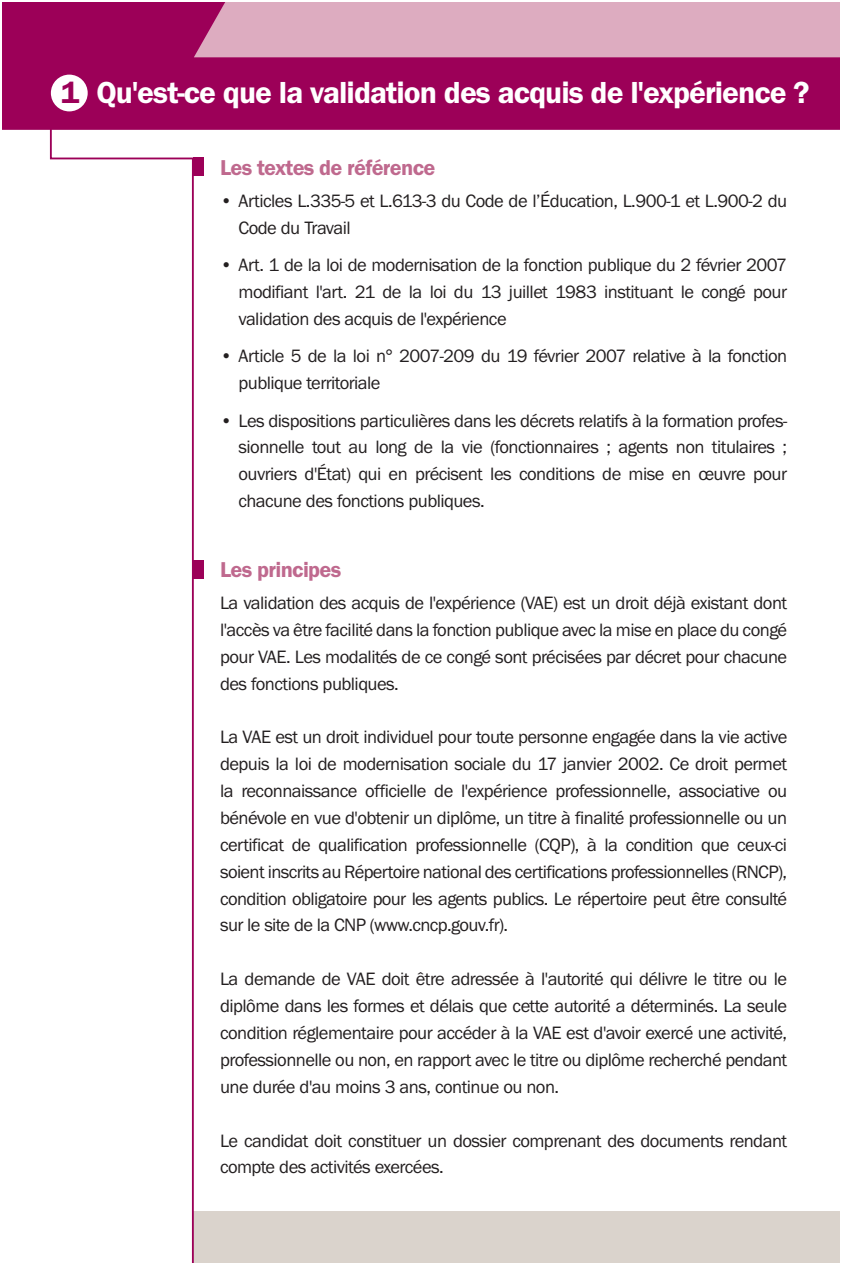
<style>
.page{position:relative;width:842px;height:1263px;background:#fff}
.page>*{position:absolute;margin:0;border:0;box-sizing:border-box;transform-origin:0 0}
.t1{font:600 31.5px "Franklin Gothic Itc T";letter-spacing:-.03em;color:#fff}
.t2{font:600 22.2px "Franklin Gothic Itc T";letter-spacing:-.03em;color:#bf698e}
.t3{font:18.6px/26.8px "Franklin Gothic Itc T";letter-spacing:-.03em;color:#231f20;text-align:justify}
.s1{color:#9c0058}
</style>
<div class="page">
<div style="left:193px;top:1211px;width:646px;height:52px;background:#dad3cc"></div>
<svg style="left:2px;top:2px;width:837px;height:128px;background:#b23a7b"></svg>
<svg style="left:49px;top:107px;width:146px;height:1156px"></svg>
<div style="left:193px;top:157px;width:10px;height:19px;background:#9c0058"></div>
<div style="left:193px;top:561px;width:10px;height:18px;background:#9c0058"></div>
<div style="left:51px;top:75px;width:37px;height:36px;background:#fff;border-radius:50%"></div>
<h1 class="t1" style="left:61px;top:81px;width:750px"><span class="s1">1</span> Qu'est-ce que la validation des acquis de l'expérience ?</h1>
<p class="t2" style="left:220px;top:160px;width:217px">Les textes de référence</p>
<p class="t3" style="left:238px;top:189px;width:550px;text-indent:-18px">• Articles L.335-5 et L.613-3 du Code de l’Éducation, L.900-1 et L.900-2 du<br>Code du Travail</p>
<p class="t3" style="left:238px;top:253px;width:550px;text-indent:-18px">• Art. 1 de la loi de modernisation de la fonction publique du 2 février 2007 modifiant l'art. 21 de la loi du 13 juillet 1983 instituant le congé pour validation des acquis de l'expérience</p>
<p class="t3" style="left:238px;top:344px;width:550px;text-indent:-18px">• Article 5 de la loi n° 2007-209 du 19 février 2007 relative à la fonction publique territoriale</p>
<p class="t3" style="left:238px;top:409px;width:550px;text-indent:-18px">• Les dispositions particulières dans les décrets relatifs à la formation profes&shy;sionnelle tout au long de la vie (fonctionnaires ; agents non titulaires ; ouvriers d'État) qui en précisent les conditions de mise en œuvre pour chacune des fonctions publiques.</p>
<p class="t2" style="left:220px;top:562px;width:123px">Les principes</p>
<p class="t3" style="left:220px;top:591px;width:568px">La validation des acquis de l'expérience (VAE) est un droit déjà existant dont l'accès va être facilité dans la fonction publique avec la mise en place du congé pour VAE. Les modalités de ce congé sont précisées par décret pour chacune des fonctions publiques.</p>
<p class="t3" style="left:220px;top:725px;width:568px">La VAE est un droit individuel pour toute personne engagée dans la vie active depuis la loi de modernisation sociale du 17 janvier 2002. Ce droit permet la reconnaissance officielle de l'expérience professionnelle, associative ou bénévole en vue d'obtenir un diplôme, un titre à finalité professionnelle ou un certificat de qualification professionnelle (CQP), à la condition que ceux-ci soient inscrits au Répertoire national des certifications professionnelles (RNCP), condition obligatoire pour les agents publics. Le répertoire peut être consulté sur le site de la CNP (www.cncp.gouv.fr).</p>
<p class="t3" style="left:220px;top:967px;width:568px">La demande de VAE doit être adressée à l'autorité qui délivre le titre ou le diplôme dans les formes et délais que cette autorité a déterminés. La seule condition réglementaire pour accéder à la VAE est d'avoir exercé une activité, professionnelle ou non, en rapport avec le titre ou diplôme recherché pendant une durée d'au moins 3 ans, continue ou non.</p>
<p class="t3" style="left:220px;top:1129px;width:568px">Le candidat doit constituer un dossier comprenant des documents rendant compte des activités exercées.</p>
</div>
